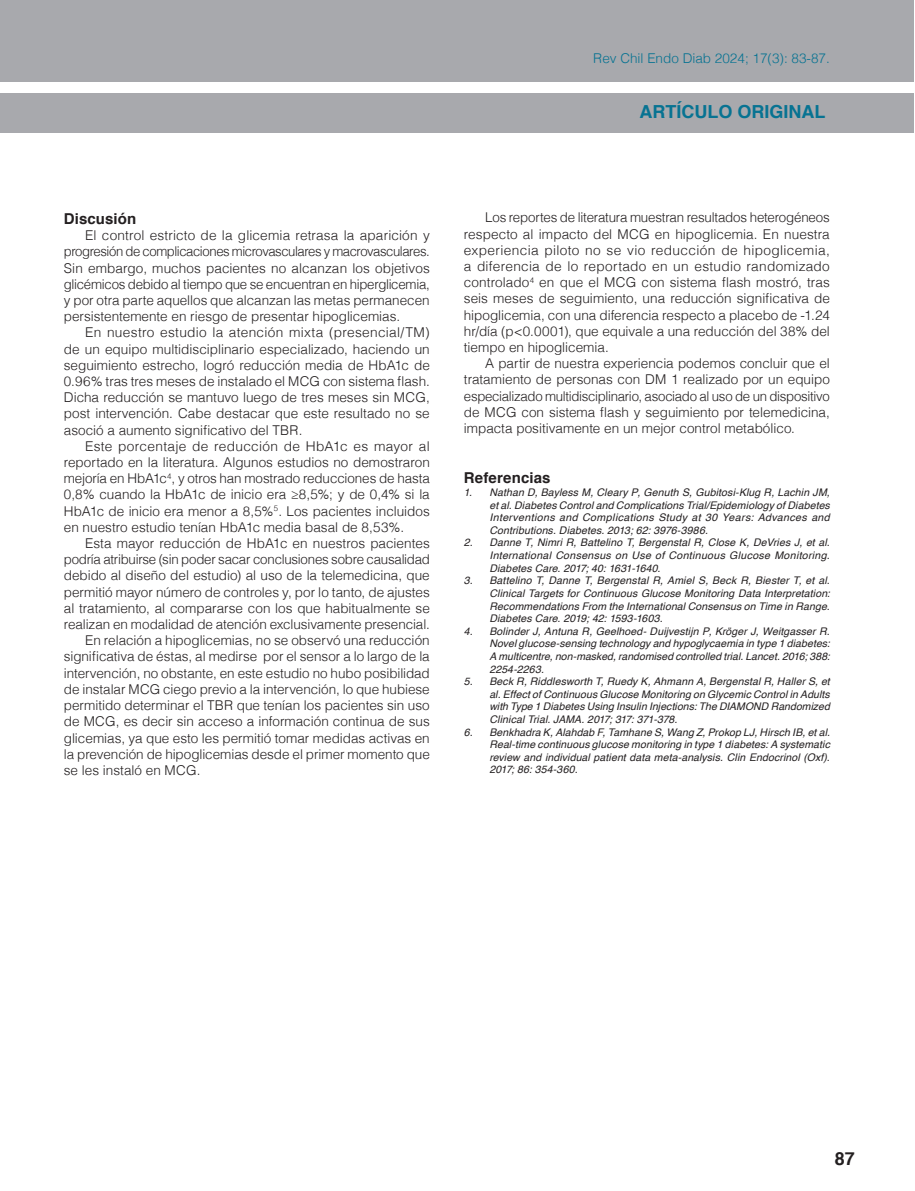
<style>
.page{position:relative;width:915px;height:1191px;background:#fff}
.page>*{position:absolute;margin:0;border:0;box-sizing:border-box;transform-origin:0 0}
.t1{font:700 18px "Helvetica";color:#077392}
.t2{font:700 18px "Helvetica";color:#231f20}
.Sub_titulos_1{font:700 15px "Helvetica";letter-spacing:.005em;color:#231f20}
.Texto{font:300 13.5px/16.2px "Helvetica";color:#231f20;text-align:justify}
.t3{font:300 13.5px "Helvetica";color:#077392}
.Bibliografia{font:italic 10.5px/12.6px "Helvetica";letter-spacing:.01em;color:#231f20;text-align:justify}
</style>
<div class="page">
<div style="left:0;top:0;width:913px;height:81px;background:#a8a9ad"></div>
<div style="left:0;top:93px;width:913px;height:40px;background:#a8a9ad"></div>
<p class="t3" style="left:593px;top:46px;width:238px">Rev Chil Endo Diab 2024; 17(3): 83-87.</p>
<h1 class="t1" style="left:639px;top:97px;width:187px">ARTÍCULO ORIGINAL</h1>
<p class="Sub_titulos_1" style="left:64px;top:206px;width:74px">Discusión</p>
<p class="Texto" style="left:64px;top:226px;width:367px;text-indent:21px">El control estricto de la glicemia retrasa la aparición y progresión de complicaciones microvasculares y macrovasculares.<br>Sin embargo, muchos pacientes no alcanzan los objetivos glicémicos debido al tiempo que se encuentran en hiperglicemia, y por otra parte aquellos que alcanzan las metas permanecen persistentemente en riesgo de presentar hipoglicemias.</p>
<p class="Texto" style="left:64px;top:323px;width:367px;text-indent:21px">En nuestro estudio la atención mixta (presencial/TM) de un equipo multidisciplinario especializado, haciendo un seguimiento estrecho, logró reducción media de HbA1c de 0.96% tras tres meses de instalado el MCG con sistema flash.<br>Dicha reducción se mantuvo luego de tres meses sin MCG, post intervención. Cabe destacar que este resultado no se asoció a aumento significativo del TBR.</p>
<p class="Texto" style="left:64px;top:437px;width:367px;text-indent:21px">Este porcentaje de reducción de HbA1c es mayor al reportado en la literatura. Algunos estudios no demostraron mejoría en HbA1c<sup>4</sup>, y otros han mostrado reducciones de hasta 0,8% cuando la HbA1c de inicio era ≥8,5%; y de 0,4% si la HbA1c de inicio era menor a 8,5%<sup>5</sup>. Los pacientes incluidos en nuestro estudio tenían HbA1c media basal de 8,53%.</p>
<p class="Texto" style="left:64px;top:534px;width:367px;text-indent:21px">Esta mayor reducción de HbA1c en nuestros pacientes podría atribuirse (sin poder sacar conclusiones sobre causalidad debido al diseño del estudio) al uso de la telemedicina, que permitió mayor número de controles y, por lo tanto, de ajustes al tratamiento, al compararse con los que habitualmente se realizan en modalidad de atención exclusivamente presencial.</p>
<p class="Texto" style="left:64px;top:631px;width:367px;text-indent:21px">En relación a hipoglicemias, no se observó una reducción significativa de éstas, al medirse por el sensor a lo largo de la intervención, no obstante, en este estudio no hubo posibilidad de instalar MCG ciego previo a la intervención, lo que hubiese permitido determinar el TBR que tenían los pacientes sin uso de MCG, es decir sin acceso a información continua de sus glicemias, ya que esto les permitió tomar medidas activas en la prevención de hipoglicemias desde el primer momento que se les instaló en MCG.</p>
<p class="Texto" style="left:463px;top:208px;width:367px;text-indent:21px">Los reportes de literatura muestran resultados heterogéneos respecto al impacto del MCG en hipoglicemia. En nuestra experiencia piloto no se vio reducción de hipoglicemia, a diferencia de lo reportado en un estudio randomizado controlado<sup>4</sup> en que el MCG con sistema flash mostró, tras seis meses de seguimiento, una reducción significativa de hipoglicemia, con una diferencia respecto a placebo de -1.24 hr/día (p&lt;0.0001), que equivale a una reducción del 38% del tiempo en hipoglicemia.</p>
<p class="Texto" style="left:463px;top:354px;width:367px;text-indent:21px">A partir de nuestra experiencia podemos concluir que el tratamiento de personas con DM 1 realizado por un equipo especializado multidisciplinario, asociado al uso de un dispositivo de MCG con sistema flash y seguimiento por telemedicina, impacta positivamente en un mejor control metabólico.</p>
<p class="Sub_titulos_1" style="left:463px;top:466px;width:88px">Referencias</p>
<p class="Bibliografia" style="left:489px;top:486px;width:342px;text-indent:-26px">1. Nathan D, Bayless M, Cleary P, Genuth S, Gubitosi-Klug R, Lachin JM, et al. Diabetes Control and Complications Trial/Epidemiology of Diabetes Interventions and Complications Study at 30 Years: Advances and Contributions. Diabetes. 2013; 62: 3976-3986.</p>
<p class="Bibliografia" style="left:489px;top:537px;width:342px;text-indent:-26px">2. Danne T, Nimri R, Battelino T, Bergenstal R, Close K, DeVries J, et al.<br>International Consensus on Use of Continuous Glucose Monitoring.<br>Diabetes Care. 2017; 40: 1631-1640.</p>
<p class="Bibliografia" style="left:489px;top:574px;width:342px;text-indent:-26px">3. Battelino T, Danne T, Bergenstal R, Amiel S, Beck R, Biester T, et al.<br>Clinical Targets for Continuous Glucose Monitoring Data Interpretation:<br>Recommendations From the International Consensus on Time in Range.<br>Diabetes Care. 2019; 42: 1593-1603.</p>
<p class="Bibliografia" style="left:489px;top:625px;width:342px;text-indent:-26px">4. Bolinder J, Antuna R, Geelhoed- Duijvestijn P, Kröger J, Weitgasser R.<br>Novel glucose-sensing technology and hypoglycaemia in type 1 diabetes:<br>A multicentre, non-masked, randomised controlled trial. Lancet. 2016; 388:<br>2254-2263.</p>
<p class="Bibliografia" style="left:489px;top:675px;width:342px;text-indent:-26px">5. Beck R, Riddlesworth T, Ruedy K, Ahmann A, Bergenstal R, Haller S, et al. Effect of Continuous Glucose Monitoring on Glycemic Control in Adults with Type 1 Diabetes Using Insulin Injections: The DIAMOND Randomized Clinical Trial. JAMA. 2017; 317: 371-378.</p>
<p class="Bibliografia" style="left:489px;top:726px;width:342px;text-indent:-26px">6. Benkhadra K, Alahdab F, Tamhane S, Wang Z, Prokop LJ, Hirsch IB, et al.<br>Real-time continuous glucose monitoring in type 1 diabetes: A systematic review and individual patient data meta-analysis. Clin Endocrinol (Oxf).<br>2017; 86: 354-360.</p>
<h1 class="t2" style="left:834px;top:1144px;width:22px">87</h1>
</div>
